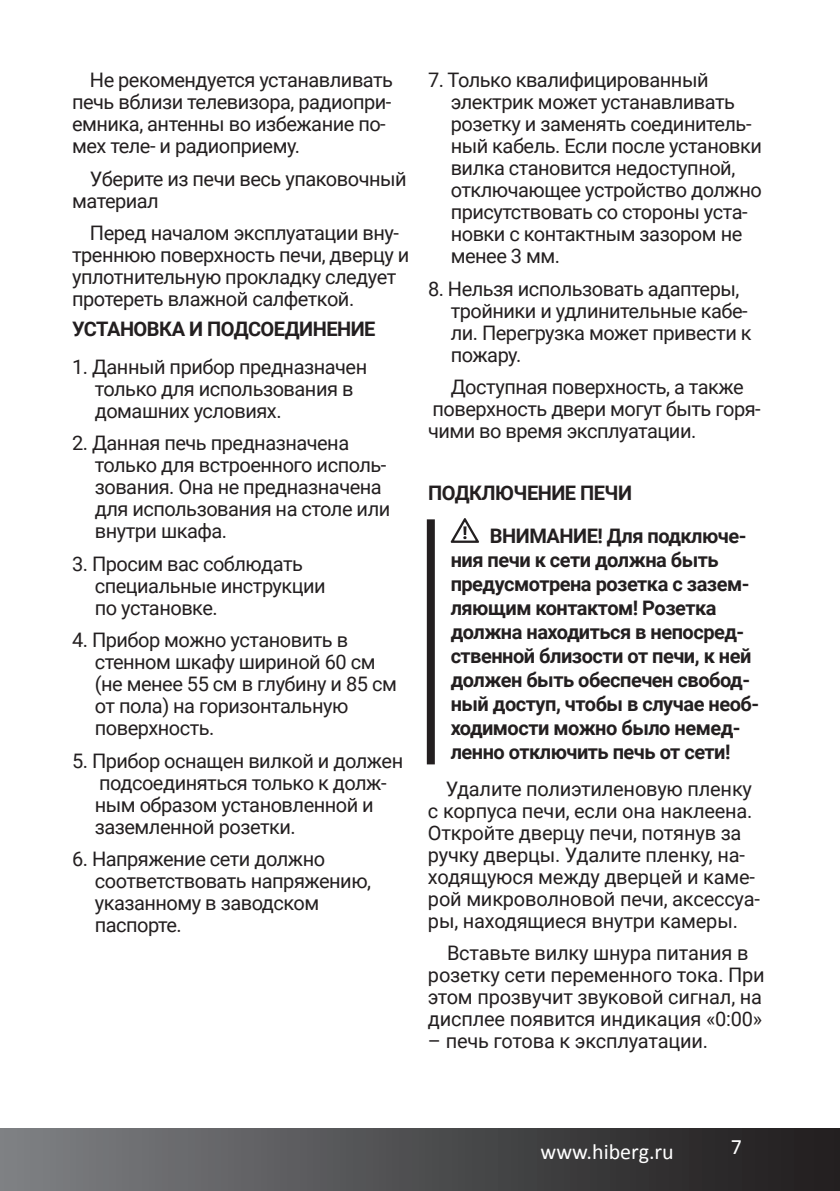
<style>
.page{position:relative;width:840px;height:1191px;background:#fff}
.page>*{position:absolute;margin:0;border:0;box-sizing:border-box;transform-origin:0 0}
.t1{font:22px "Calibri";color:#fff}
.t2{font:20px/22px "Roboto";letter-spacing:-.025em;color:#231f20}
.t3{font:700 20px/24px "Roboto";letter-spacing:-.025em;color:#231f20}
</style>
<div class="page">
<div style="left:0;top:1128px;width:839px;height:63px;background:linear-gradient(to right,#7e8184,#1e1b1c)"></div>
<div style="left:426px;top:519px;width:8px;height:245px;background:#231f20"></div>
<svg style="left:450px;top:518px;width:29px;height:25px"></svg>
<p class="t2" style="left:72px;top:68px;width:322px;text-indent:18px">Не рекомендуется устанавливать печь вблизи телевизора, радиопри&shy;емника, антенны во избежание по&shy;мех теле- и радиоприему.</p>
<p class="t2" style="left:72px;top:167px;width:336px;text-indent:18px">Уберите из печи весь упаковочный материал</p>
<p class="t2" style="left:72px;top:221px;width:338px;text-indent:18px">Перед началом эксплуатации вну&shy;треннюю поверхность печи, дверцу и уплотнительную прокладку следует протереть влажной салфеткой.</p>
<p class="t3" style="left:72px;top:316px;width:305px">УСТАНОВКА И ПОДСОЕДИНЕНИЕ</p>
<p class="t2" style="left:95px;top:355px;width:274px;text-indent:-23px">1. Данный прибор предназначен только для использования в домашних условиях.</p>
<p class="t2" style="left:95px;top:431px;width:297px;text-indent:-23px">2. Данная печь предназначена только для встроенного исполь&shy;зования. Она не предназначена для использования на столе или внутри шкафа.</p>
<p class="t2" style="left:95px;top:552px;width:232px;text-indent:-23px">3. Просим вас соблюдать специальные инструкции по установке.</p>
<p class="t2" style="left:95px;top:628px;width:303px;text-indent:-23px">4. Прибор можно установить в стенном шкафу шириной 60 см (не менее 55 см в глубину и 85 см от пола) на горизонтальную поверхность.</p>
<p class="t2" style="left:95px;top:749px;width:310px;text-indent:-23px">5. Прибор оснащен вилкой и должен подсоединяться только к долж&shy;ным образом установленной и заземленной розетки.</p>
<p class="t2" style="left:95px;top:847px;width:278px;text-indent:-23px">6. Напряжение сети должно соответствовать напряжению, указанному в заводском паспорте.</p>
<p class="t2" style="left:450px;top:68px;width:313px;text-indent:-23px">7. Только квалифицированный электрик может устанавливать розетку и заменять соединитель&shy;ный кабель. Если после установки вилка становится недоступной, отключающее устройство должно присутствовать со стороны уста&shy;новки с контактным зазором не менее 3 мм.</p>
<p class="t2" style="left:450px;top:277px;width:302px;text-indent:-23px">8. Нельзя использовать адаптеры, тройники и удлинительные кабе&shy;ли. Перегрузка может привести к пожару.</p>
<p class="t2" style="left:428px;top:375px;width:334px;text-indent:23px">Доступная поверхность, а также поверхность двери могут быть горя&shy;чими во время эксплуатации.</p>
<p class="t3" style="left:489px;top:471px;width:258px;line-height:42.6px;text-indent:-62px">ПОДКЛЮЧЕНИЕ ПЕЧИ<br>ВНИМАНИЕ! Для подключе-</p>
<p class="t3" style="left:450px;top:547px;width:310px">ния печи к сети должна быть предусмотрена розетка с зазем&shy;ляющим контактом! Розетка должна находиться в непосред&shy;ственной близости от печи, к ней должен быть обеспечен свобод&shy;ный доступ, чтобы в случае необ&shy;ходимости можно было немед&shy;ленно отключить печь от сети!</p>
<p class="t2" style="left:428px;top:777px;width:333px;text-indent:18px">Удалите полиэтиленовую пленку с корпуса печи, если она наклеена.<br>Откройте дверцу печи, потянув за ручку дверцы. Удалите пленку, на&shy;ходящуюся между дверцей и каме&shy;рой микроволновой печи, аксессуа&shy;ры, находящиеся внутри камеры.</p>
<p class="t2" style="left:428px;top:941px;width:338px;text-align:center">Вставьте вилку шнура питания в розетку сети переменного тока. При этом прозвучит звуковой сигнал, на дисплее появится индикация «0:00»</p>
<p class="t2" style="left:428px;top:1029px;width:281px">– печь готова к эксплуатации.</p>
<p class="t1" style="left:540px;top:1137px;width:135px">www.hiberg.ru</p>
<p class="t1" style="left:730px;top:1133px;width:13px">7</p>
</div>
